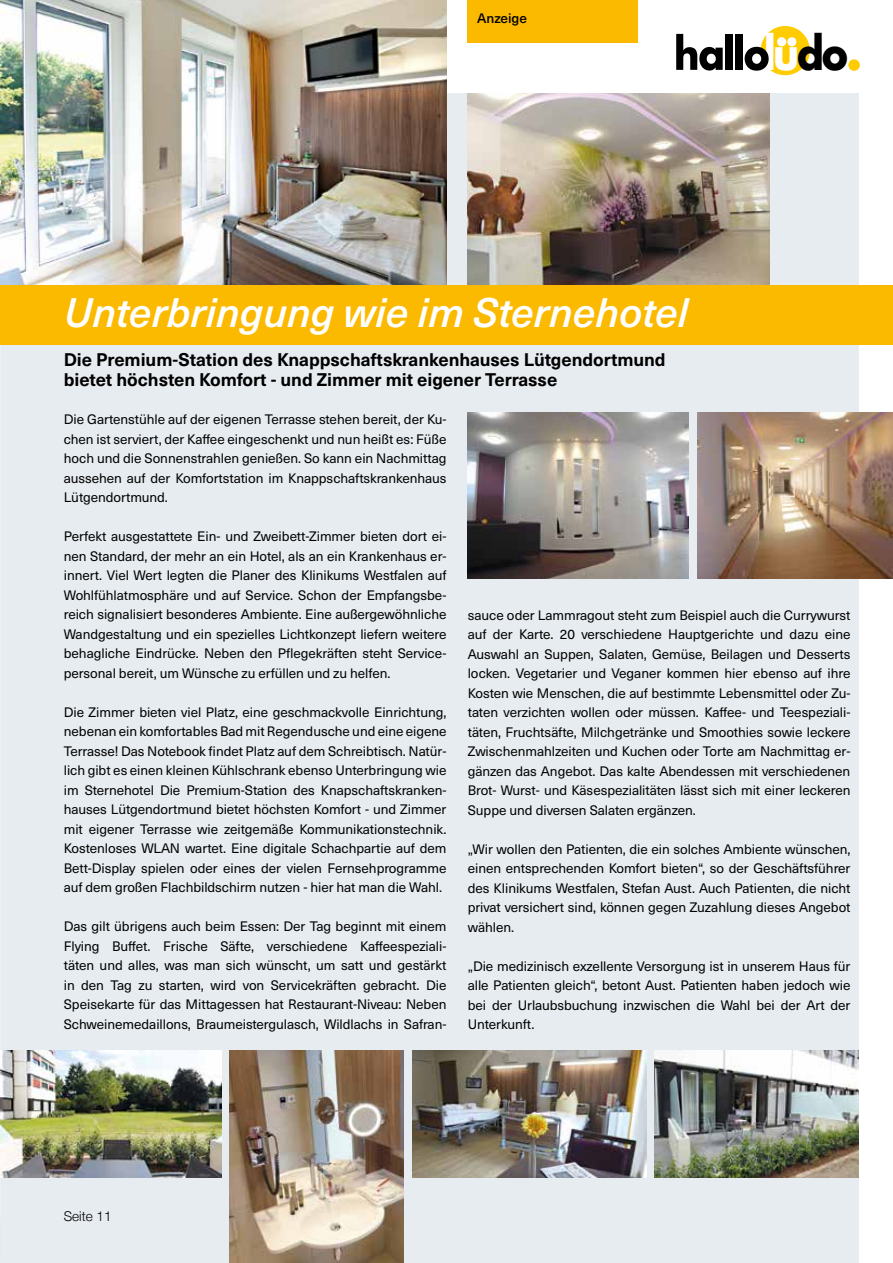
<style>
.page{position:relative;width:893px;height:1263px;background:#fff}
.page>*{position:absolute;margin:0;border:0;box-sizing:border-box;transform-origin:0 0}
.t1{font:700 51px "Futura PT";color:#fff;scale:.89 1}
.t2{font:italic 500 40.5px "Neue Haas Unica W1 G";color:#fff}
.t3{font:700 18px/19.5px "Neue Haas Unica W1 G";letter-spacing:-.005em;color:#000}
.t4{font:13.5px/19.5px "Neue Haas Unica W1 G";letter-spacing:-.005em;color:#000;text-align:justify}
.t5{font:300 13.5px "Helvetica Neue";color:#000}
.t6{font:500 13.5px "Neue Haas Unica W1 G";letter-spacing:-.005em;color:#000}
.s1{color:#000}
</style>
<div class="page">
<div style="left:0;top:94px;width:859px;height:1169px;background:#e7ecf0"></div>
<div style="left:848px;top:59px;width:12px;height:12px;background:#fc0;border-radius:50%"></div>
<div style="left:761px;top:26px;width:49px;height:49px;background:#fc0;border-radius:50%"></div>
<svg style="left:676px;top:34px;width:47px;height:37px"></svg>
<div style="left:725px;top:34px;width:8px;height:36px;background:#000"></div>
<div style="left:735px;top:34px;width:7px;height:36px;background:#000"></div>
<svg style="left:745px;top:47px;width:24px;height:24px"></svg>
<div style="left:777px;top:37px;width:9px;height:9px;background:#fff;border-radius:50%"></div>
<div style="left:787px;top:37px;width:9px;height:9px;background:#fff;border-radius:50%"></div>
<div style="left:468px;top:0;width:170px;height:43px;background:#fbba00"></div>
<img style="left:0;top:0;width:446px;height:285px">
<img style="left:468px;top:94px;width:302px;height:191px">
<div style="left:0;top:285px;width:893px;height:59px;background:#fbba00"></div>
<img style="left:0;top:1050px;width:221px;height:128px">
<img style="left:697px;top:412px;width:196px;height:166px">
<img style="left:468px;top:412px;width:221px;height:166px">
<img style="left:412px;top:1050px;width:234px;height:128px">
<img style="left:655px;top:1050px;width:204px;height:128px">
<img style="left:230px;top:1050px;width:174px;height:213px">
<p class="t6" style="left:477px;top:8px;width:51px">Anzeige</p>
<h1 class="t1" style="left:764px;top:20px;width:97px">lu<span class="s1">do</span></h1>
<h2 class="t2" style="left:64px;top:282px;width:626px">Unterbringung wie im Sternehotel</h2>
<h3 class="t3" style="left:64px;top:349px;width:603px">Die Premium-Station des Knappschaftskrankenhauses Lütgendortmund bietet höchsten Komfort - und Zimmer mit eigener Terrasse</h3>
<p class="t4" style="left:64px;top:409px;width:384px">Die Gartenstühle auf der eigenen Terrasse stehen bereit, der Ku&shy;chen ist serviert, der Kaffee eingeschenkt und nun heißt es: Füße hoch und die Sonnenstrahlen genießen. So kann ein Nachmittag aussehen auf der Komfortstation im Knappschaftskrankenhaus Lütgendortmund.</p>
<p class="t4" style="left:64px;top:526px;width:384px">Perfekt ausgestattete Ein- und Zweibett-Zimmer bieten dort ei&shy;nen Standard, der mehr an ein Hotel, als an ein Krankenhaus er&shy;innert. Viel Wert legten die Planer des Klinikums Westfalen auf Wohlfühlatmosphäre und auf Service. Schon der Empfangsbe&shy;reich signalisiert besonderes Ambiente. Eine außergewöhnliche Wandgestaltung und ein spezielles Lichtkonzept liefern weitere behagliche Eindrücke. Neben den Pflegekräften steht Service&shy;personal bereit, um Wünsche zu erfüllen und zu helfen.</p>
<p class="t4" style="left:64px;top:702px;width:384px">Die Zimmer bieten viel Platz, eine geschmackvolle Einrichtung, nebenan ein komfortables Bad mit Regendusche und eine eigene Terrasse! Das Notebook findet Platz auf dem Schreibtisch. Natür&shy;lich gibt es einen kleinen Kühlschrank ebenso Unterbringung wie im Sternehotel Die Premium-Station des Knapschaftskranken&shy;hauses Lütgendortmund bietet höchsten Komfort - und Zimmer mit eigener Terrasse wie zeitgemäße Kommunikationstechnik.<br>Kostenloses WLAN wartet. Eine digitale Schachpartie auf dem Bett-Display spielen oder eines der vielen Fernsehprogramme auf dem großen Flachbildschirm nutzen - hier hat man die Wahl.</p>
<p class="t4" style="left:64px;top:916px;width:384px">Das gilt übrigens auch beim Essen: Der Tag beginnt mit einem Flying Buffet. Frische Säfte, verschiedene Kaffeespeziali&shy;täten und alles, was man sich wünscht, um satt und gestärkt in den Tag zu starten, wird von Servicekräften gebracht. Die Speisekarte für das Mittagessen hat Restaurant-Niveau: Neben Schweinemedaillons, Braumeistergulasch, Wildlachs in Safran-</p>
<p class="t4" style="left:468px;top:604px;width:384px">sauce oder Lammragout steht zum Beispiel auch die Currywurst auf der Karte. 20 verschiedene Hauptgerichte und dazu eine Auswahl an Suppen, Salaten, Gemüse, Beilagen und Desserts locken. Vegetarier und Veganer kommen hier ebenso auf ihre Kosten wie Menschen, die auf bestimmte Lebensmittel oder Zu&shy;taten verzichten wollen oder müssen. Kaffee- und Teespeziali&shy;täten, Fruchtsäfte, Milchgetränke und Smoothies sowie leckere Zwischenmahlzeiten und Kuchen oder Torte am Nachmittag er&shy;gänzen das Angebot. Das kalte Abendessen mit verschiedenen Brot- Wurst- und Käsespezialitäten lässt sich mit einer leckeren Suppe und diversen Salaten ergänzen.</p>
<p class="t4" style="left:468px;top:838px;width:384px">„Wir wollen den Patienten, die ein solches Ambiente wünschen, einen entsprechenden Komfort bieten“, so der Geschäftsführer des Klinikums Westfalen, Stefan Aust. Auch Patienten, die nicht privat versichert sind, können gegen Zuzahlung dieses Angebot wählen.</p>
<p class="t4" style="left:468px;top:955px;width:384px">„Die medizinisch exzellente Versorgung ist in unserem Haus für alle Patienten gleich“, betont Aust. Patienten haben jedoch wie bei der Urlaubsbuchung inzwischen die Wahl bei der Art der Unterkunft.</p>
<p class="t5" style="left:64px;top:1205px;width:49px">Seite 11</p>
</div>
